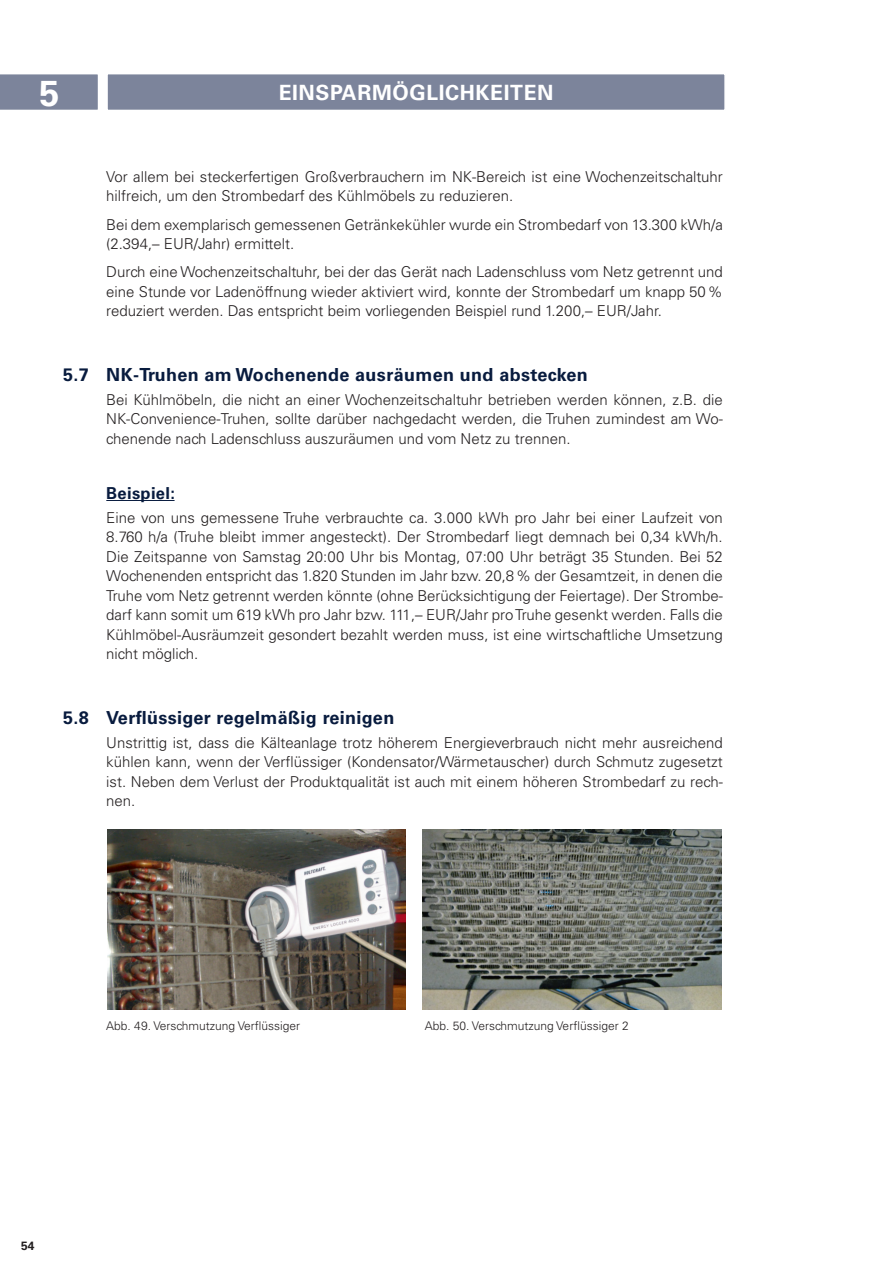
<style>
.page{position:relative;width:893px;height:1263px;background:#fff}
.page>*{position:absolute;margin:0;border:0;box-sizing:border-box;transform-origin:0 0}
.Univers_bold_14_15{font:700 36px "Univers LT";color:#fff}
.Univers_bold_14_15-2{font:700 21px "Univers LT";letter-spacing:.03em;color:#fff}
.Univers_bold_12_15{font:700 18px "Univers LT";letter-spacing:.02em;color:#081b3e}
.Sub_Underline{font:700 16.5px "Univers LT";letter-spacing:.02em;color:#081b3e}
.Univers_light_block{font:300 15px/19.5px "Univers LT";color:#231f20;text-align:justify}
.BU_Univers_8_9{font:300 12px "Univers LT";color:#231f20}
.t1{font:700 12px "Univers LT";color:#231f20}
</style>
<div class="page">
<div style="left:0;top:74px;width:98px;height:36px;background:#7c849b"></div>
<div style="left:107px;top:74px;width:618px;height:36px;background:#7c849b"></div>
<hr style="left:106px;top:500px;width:69px;height:1px;background:#081b3e">
<img style="left:108px;top:830px;width:297px;height:180px">
<img style="left:422px;top:830px;width:299px;height:180px">
<p class="Univers_bold_14_15" style="left:39px;top:72px;width:22px">5</p>
<p class="Univers_bold_14_15-2" style="left:279px;top:80px;width:276px">EINSPARMÖGLICHKEITEN</p>
<p class="Univers_light_block" style="left:106px;top:167px;width:618px">Vor allem bei steckerfertigen Großverbrauchern im NK-Bereich ist eine Wochenzeitschaltuhr hilfreich, um den Strombedarf des Kühlmöbels zu reduzieren.</p>
<p class="Univers_light_block" style="left:106px;top:214px;width:618px">Bei dem exemplarisch gemessenen Getränkekühler wurde ein Strombedarf von 13.300 kWh/a (2.394,– EUR/Jahr) ermittelt.</p>
<p class="Univers_light_block" style="left:106px;top:262px;width:618px">Durch eine Wochenzeitschaltuhr, bei der das Gerät nach Ladenschluss vom Netz getrennt und eine Stunde vor Ladenöffnung wieder aktiviert wird, konnte der Strombedarf um knapp 50% reduziert werden. Das entspricht beim vorliegenden Beispiel rund 1.200,– EUR/Jahr.</p>
<p class="Univers_bold_12_15" style="left:63px;top:364px;width:526px">5.7 NK-Truhen am Wochenende ausräumen und abstecken</p>
<p class="Univers_light_block" style="left:106px;top:390px;width:618px">Bei Kühlmöbeln, die nicht an einer Wochenzeitschaltuhr betrieben werden können, z.B. die NK-Convenience-Truhen, sollte darüber nachgedacht werden, die Truhen zumindest am Wo&shy;chenende nach Ladenschluss auszuräumen und vom Netz zu trennen.</p>
<p class="Sub_Underline" style="left:106px;top:483px;width:70px">Beispiel:</p>
<p class="Univers_light_block" style="left:106px;top:507px;width:618px">Eine von uns gemessene Truhe verbrauchte ca. 3.000 kWh pro Jahr bei einer Laufzeit von 8.760 h/a (Truhe bleibt immer angesteckt). Der Strombedarf liegt demnach bei 0,34 kWh/h.<br>Die Zeitspanne von Samstag 20:00 Uhr bis Montag, 07:00 Uhr beträgt 35 Stunden. Bei 52<br>Wochenenden entspricht das 1.820 Stunden im Jahr bzw. 20,8% der Gesamtzeit, in denen die Truhe vom Netz getrennt werden könnte (ohne Berücksichtigung der Feiertage). Der Strombe&shy;darf kann somit um 619 kWh pro Jahr bzw. 111,– EUR/Jahr pro Truhe gesenkt werden. Falls die Kühlmöbel-Ausräumzeit gesondert bezahlt werden muss, ist eine wirtschaftliche Umsetzung nicht möglich.</p>
<p class="Univers_bold_12_15" style="left:63px;top:707px;width:333px">5.8 Verflüssiger regelmäßig reinigen</p>
<p class="Univers_light_block" style="left:106px;top:733px;width:618px">Unstrittig ist, dass die Kälteanlage trotz höherem Energieverbrauch nicht mehr ausreichend kühlen kann, wenn der Verflüssiger (Kondensator/Wärmetauscher) durch Schmutz zugesetzt ist. Neben dem Verlust der Produktqualität ist auch mit einem höheren Strombedarf zu rech&shy;nen.</p>
<p class="BU_Univers_8_9" style="left:106px;top:1019px;width:195px">Abb. 49. Verschmutzung Verflüssiger</p>
<p class="BU_Univers_8_9" style="left:425px;top:1019px;width:205px">Abb. 50. Verschmutzung Verflüssiger 2</p>
<p class="t1" style="left:21px;top:1239px;width:15px">54</p>
</div>
